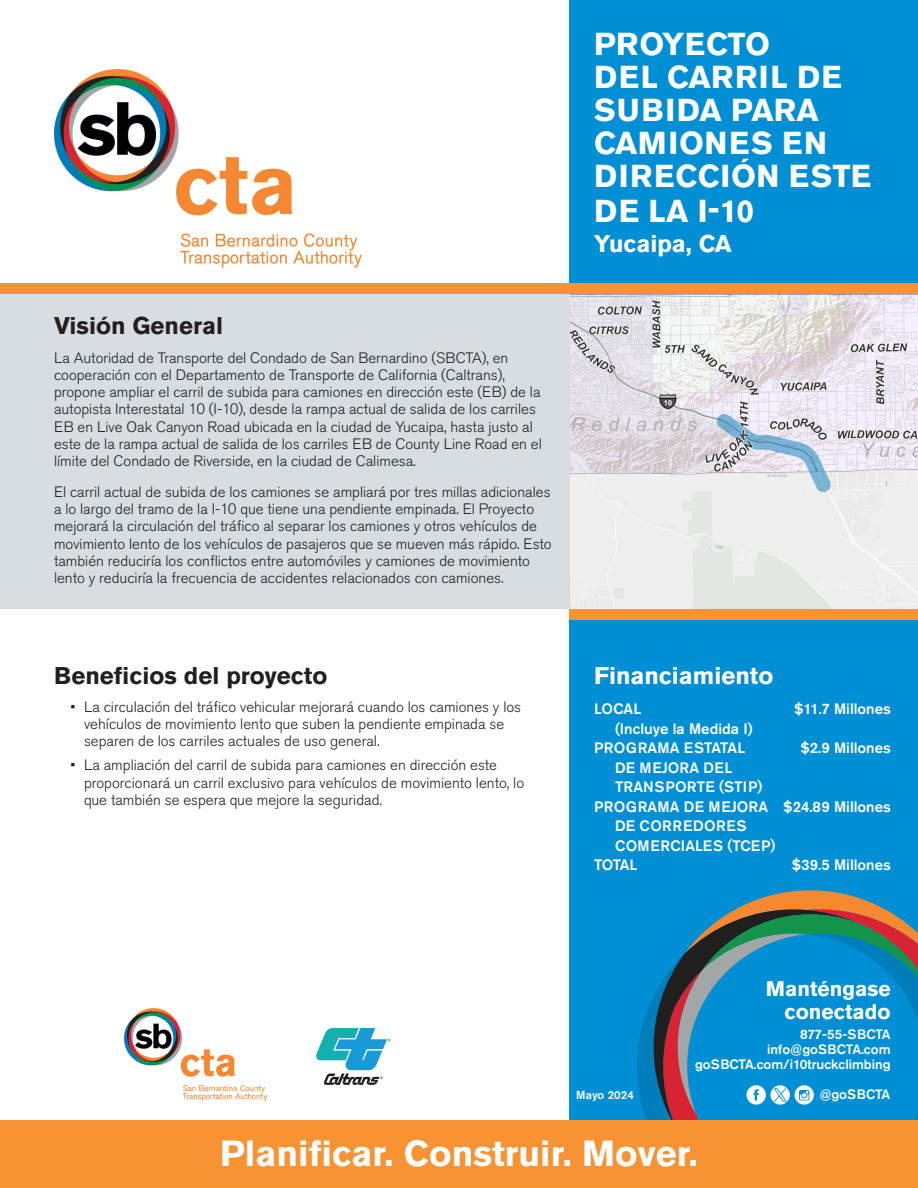
<style>
.page{position:relative;width:918px;height:1188px;background:#fff}
.page>*{position:absolute;margin:0;border:0;box-sizing:border-box;transform-origin:0 0}
.t1{font:700 36px "Akzidenz Grotesk Pro";color:#fff}
.t2{font:700 31.5px/33.3px "Akzidenz Grotesk Pro";letter-spacing:.03em;color:#fff}
.t3{font:700 24px "Akzidenz Grotesk Pro";color:#231f20}
.t4{font:700 24px "Akzidenz Grotesk Pro";color:#fff}
.t5{font:700 21px/22.5px "Akzidenz Grotesk Pro";color:#fff;text-align:right}
.t6{font:300 15px/17.2px "Akzidenz Grotesk Pro";color:#231f20}
.t7{font:500 15px/19.5px "Akzidenz Grotesk Pro";letter-spacing:.01em;color:#fff}
.t8{font:500 15px/19.5px "Akzidenz Grotesk Pro";letter-spacing:.03em;color:#fff}
.t9{font:500 13.5px "Akzidenz Grotesk Pro";color:#fff}
.t10{font:500 13.5px "Akzidenz Grotesk Pro";letter-spacing:-.02em;color:#fff}
.t11{font:500 11.7px "Akzidenz Grotesk Pro";color:#fff}
</style>
<div class="page">
<div style="left:569px;top:0;width:349px;height:1188px;background:#008fd5"></div>
<img style="left:569px;top:294px;width:349px;height:315px">
<div style="left:569px;top:609px;width:349px;height:11px;background:#f79332"></div>
<div style="left:0;top:294px;width:569px;height:315px;background:#d7dde0"></div>
<img style="left:55px;top:70px;width:307px;height:198px">
<svg style="left:736px;top:890px;width:148px;height:19px;fill:#f58932"></svg>
<div style="left:0;top:1120px;width:918px;height:68px;background:#f79332"></div>
<svg style="left:316px;top:1028px;width:74px;height:57px"></svg>
<img style="left:124px;top:1009px;width:142px;height:91px">
<div style="left:0;top:283px;width:918px;height:11px;background:#f79332"></div>
<svg style="left:637px;top:909px;width:281px;height:211px"></svg>
<p class="t3" style="left:54px;top:311px;width:171px">Visión General</p>
<p class="t6" style="left:54px;top:349px;width:489px">La Autoridad de Transporte del Condado de San Bernardino (SBCTA), en cooperación con el Departamento de Transporte de California (Caltrans), propone ampliar el carril de subida para camiones en dirección este (EB) de la autopista Interestatal 10 (I-10), desde la rampa actual de salida de los carriles EB en Live Oak Canyon Road ubicada en la ciudad de Yucaipa, hasta justo al este de la rampa actual de salida de los carriles EB de County Line Road en el límite del Condado de Riverside, en la ciudad de Calimesa.</p>
<p class="t6" style="left:54px;top:483px;width:499px">El carril actual de subida de los camiones se ampliará por tres millas adicionales a lo largo del tramo de la I-10 que tiene una pendiente empinada. El Proyecto mejorará la circulación del tráfico al separar los camiones y otros vehículos de movimiento lento de los vehículos de pasajeros que se mueven más rápido. Esto también reduciría los conflictos entre automóviles y camiones de movimiento lento y reduciría la frecuencia de accidentes relacionados con camiones.</p>
<p class="t3" style="left:54px;top:660px;width:275px">Beneficios del proyecto</p>
<p class="t6" style="left:84px;top:698px;width:439px;text-indent:-14px">• La circulación del tráfico vehicular mejorará cuando los camiones y los vehículos de movimiento lento que suben la pendiente empinada se separen de los carriles actuales de uso general.</p>
<p class="t6" style="left:84px;top:756px;width:442px;text-indent:-14px">• La ampliación del carril de subida para camiones en dirección este proporcionará un carril exclusivo para vehículos de movimiento lento, lo que también se espera que mejore la seguridad.</p>
<p class="t2" style="left:594px;top:27px;width:279px">PROYECTO<br>DEL CARRIL DE<br>SUBIDA PARA<br>CAMIONES EN<br>DIRECCIÓN ESTE<br>DE LA I-10</p>
<p class="t4" style="left:594px;top:228px;width:139px">Yucaipa, CA</p>
<p class="t4" style="left:594px;top:660px;width:181px">Financiamiento</p>
<p class="t7" style="left:594px;top:699px;width:49px">LOCAL</p>
<p class="t7" style="left:794px;top:699px;width:98px">$11.7 Millones</p>
<p class="t7" style="left:615px;top:718px;width:139px">(Incluye la Medida I)</p>
<p class="t7" style="left:594px;top:738px;width:153px">PROGRAMA ESTATAL</p>
<p class="t7" style="left:800px;top:738px;width:92px">$2.9 Millones</p>
<p class="t7" style="left:615px;top:757px;width:149px">DE MEJORA DEL<br>TRANSPORTE (STIP)</p>
<p class="t7" style="left:594px;top:796px;width:298px">PROGRAMA DE MEJORA $24.89 Millones</p>
<p class="t8" style="left:615px;top:816px;width:162px">DE CORREDORES<br>COMERCIALES (TCEP)</p>
<p class="t7" style="left:594px;top:855px;width:45px">TOTAL</p>
<p class="t7" style="left:792px;top:855px;width:101px">$39.5 Millones</p>
<p class="t5" style="left:766px;top:977px;width:126px">Manténgase conectado</p>
<p class="t10" style="left:800px;top:1026px;width:92px">877-55-SBCTA</p>
<p class="t9" style="left:767px;top:1041px;width:125px">info@goSBCTA.com</p>
<p class="t9" style="left:695px;top:1056px;width:197px">goSBCTA.com/i10truckclimbing</p>
<p class="t11" style="left:576px;top:1087px;width:59px">Mayo 2024</p>
<p class="t1" style="left:220px;top:1130px;width:479px">Planificar. Construir. Mover.</p>
<p class="t9" style="left:819px;top:1086px;width:72px">@goSBCTA</p>
</div>
